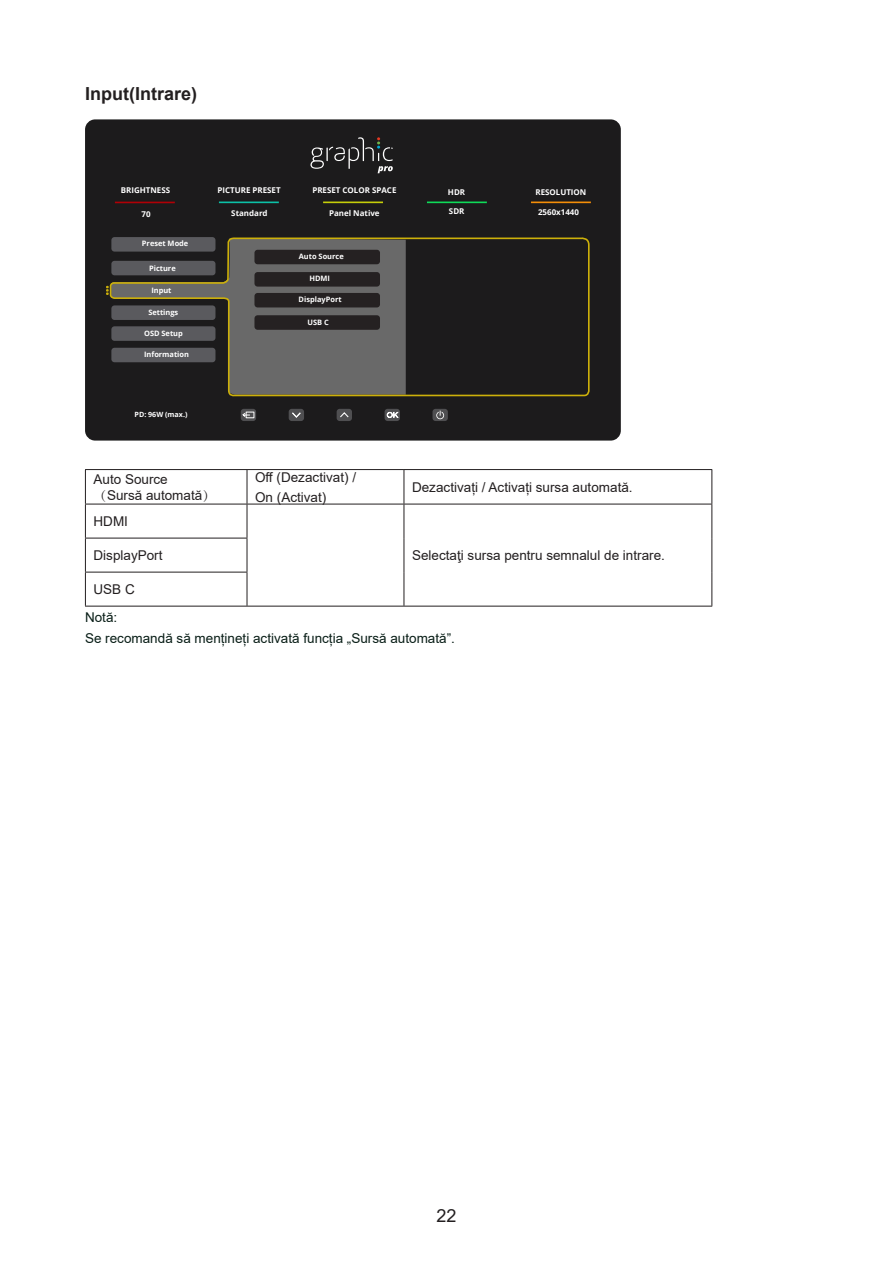
<style>
.page{position:relative;width:893px;height:1263px;background:#fff}
.page>*{position:absolute;margin:0;border:0;box-sizing:border-box;transform-origin:0 0}
.Heading_3{font:700 18px "Arial";color:#231f20}
.t1{font:18px "Arial";color:#231f20}
.无间隔{font:13.5px "Arial";color:#231f20}
.正文_text-1{font:13.5px "Arial";color:#231f20}
.正文_text-1-2{font:13.5px "Arial";color:#091e17}
.t2{font:700 7.95px "Open Sans";color:#fff}
.t3{font:700 7.5px "Open Sans";color:#fff}
.t4{font:700 7.2px "Open Sans";color:#fff}
.s1{font-family:"Adobe Song Std";font-weight:300}
</style>
<div class="page">
<div style="left:85px;top:119px;width:536px;height:322px;background:#1c1b1c;border-radius:10px"></div>
<svg style="left:109px;top:119px;width:481px;height:278px"></svg>
<hr style="left:115px;top:202px;width:60px;height:1px;background:#b00006">
<hr style="left:219px;top:202px;width:60px;height:1px;background:#0cc1a7">
<hr style="left:427px;top:202px;width:60px;height:1px;background:#0fdb58">
<hr style="left:323px;top:202px;width:60px;height:1px;background:#c5ce09">
<hr style="left:531px;top:202px;width:60px;height:1px;background:#f48e08">
<svg style="left:310px;top:137px;width:83px;height:36px"></svg>
<svg style="left:106px;top:286px;width:3px;height:9px"></svg>
<div style="left:337px;top:409px;width:15px;height:12px;background:#4f4f51;border-radius:3px"></div>
<svg style="left:340px;top:412px;width:9px;height:6px"></svg>
<svg style="left:385px;top:409px;width:15px;height:12px"></svg>
<svg style="left:387px;top:412px;width:12px;height:6px"></svg>
<svg style="left:432px;top:409px;width:16px;height:12px"></svg>
<svg style="left:436px;top:411px;width:8px;height:8px"></svg>
<svg style="left:241px;top:409px;width:15px;height:12px"></svg>
<div style="left:246px;top:412px;width:8px;height:6px;border:1px solid #fff"></div>
<svg style="left:241px;top:412px;width:10px;height:6px"></svg>
<div style="left:289px;top:409px;width:15px;height:12px;background:#4f4f51;border-radius:3px"></div>
<svg style="left:292px;top:412px;width:9px;height:6px"></svg>
<hr style="left:85px;top:469px;width:162px;height:1px;background:#231f20">
<hr style="left:85px;top:470px;width:1px;height:34px;background:#231f20">
<hr style="left:247px;top:469px;width:157px;height:1px;background:#231f20">
<hr style="left:247px;top:470px;width:1px;height:34px;background:#231f20">
<hr style="left:404px;top:469px;width:308px;height:1px;background:#231f20">
<hr style="left:404px;top:470px;width:1px;height:34px;background:#231f20">
<hr style="left:711px;top:470px;width:1px;height:34px;background:#231f20">
<hr style="left:85px;top:504px;width:162px;height:1px;background:#231f20">
<hr style="left:85px;top:504px;width:1px;height:34px;background:#231f20">
<hr style="left:247px;top:504px;width:157px;height:1px;background:#231f20">
<hr style="left:247px;top:504px;width:1px;height:34px;background:#231f20">
<hr style="left:404px;top:504px;width:308px;height:1px;background:#231f20">
<hr style="left:404px;top:504px;width:1px;height:34px;background:#231f20">
<hr style="left:711px;top:504px;width:1px;height:34px;background:#231f20">
<hr style="left:85px;top:538px;width:162px;height:1px;background:#231f20">
<hr style="left:85px;top:538px;width:1px;height:34px;background:#231f20">
<hr style="left:247px;top:538px;width:1px;height:34px;background:#231f20">
<hr style="left:404px;top:538px;width:1px;height:34px;background:#231f20">
<hr style="left:711px;top:538px;width:1px;height:34px;background:#231f20">
<hr style="left:85px;top:572px;width:162px;height:1px;background:#231f20">
<hr style="left:85px;top:572px;width:1px;height:34px;background:#231f20">
<hr style="left:247px;top:572px;width:1px;height:34px;background:#231f20">
<hr style="left:404px;top:572px;width:1px;height:34px;background:#231f20">
<hr style="left:711px;top:572px;width:1px;height:34px;background:#231f20">
<hr style="left:85px;top:606px;width:162px;height:1px;background:#231f20">
<hr style="left:247px;top:606px;width:157px;height:1px;background:#231f20">
<hr style="left:404px;top:606px;width:308px;height:1px;background:#231f20">
<p class="Heading_3" style="left:85px;top:81px;width:113px">Input(Intrare)</p>
<p class="t2" style="left:121px;top:185px;width:51px">BRIGHTNESS</p>
<p class="t2" style="left:141px;top:209px;width:11px">70</p>
<p class="t3" style="left:142px;top:238px;width:48px">Preset Mode</p>
<p class="t3" style="left:149px;top:263px;width:28px">Picture</p>
<p class="t3" style="left:151px;top:285px;width:22px">Input</p>
<p class="t3" style="left:148px;top:307px;width:31px">Settings</p>
<p class="t3" style="left:144px;top:328px;width:40px">OSD Setup</p>
<p class="t3" style="left:144px;top:349px;width:46px">Information</p>
<p class="t2" style="left:217px;top:185px;width:65px">PICTURE PRESET</p>
<p class="t2" style="left:231px;top:207px;width:38px">Standard</p>
<p class="t2" style="left:312px;top:185px;width:86px">PRESET COLOR SPACE</p>
<p class="t2" style="left:329px;top:208px;width:52px">Panel Native</p>
<p class="t3" style="left:299px;top:251px;width:46px">Auto Source</p>
<p class="t3" style="left:309px;top:273px;width:22px">HDMI</p>
<p class="t3" style="left:299px;top:294px;width:45px">DisplayPort</p>
<p class="t3" style="left:308px;top:316px;width:23px">USB C</p>
<p class="t2" style="left:448px;top:186px;width:19px">HDR</p>
<p class="t2" style="left:449px;top:206px;width:17px">SDR</p>
<p class="t2" style="left:535px;top:186px;width:52px">RESOLUTION</p>
<p class="t2" style="left:538px;top:206px;width:42px">2560x1440</p>
<p class="t4" style="left:135px;top:410px;width:54px">PD: 96W (max.)</p>
<p class="无间隔" style="left:94px;top:469px;width:76px">Auto Source</p>
<p class="无间隔" style="left:94px;top:486px;width:124px"><span class="s1">（</span>Sursă automată<span class="s1">）</span></p>
<p class="正文_text-1" style="left:255px;top:467px;width:102px">Off (Dezactivat) /</p>
<p class="正文_text-1" style="left:255px;top:488px;width:73px">On (Activat)</p>
<p class="无间隔" style="left:412px;top:478px;width:222px">Dezactivați / Activați sursa automată.</p>
<p class="无间隔" style="left:94px;top:512px;width:36px">HDMI</p>
<p class="无间隔" style="left:94px;top:546px;width:71px">DisplayPort</p>
<p class="正文_text-1" style="left:412px;top:546px;width:254px">Selectaţi sursa pentru semnalul de intrare.</p>
<p class="无间隔" style="left:94px;top:580px;width:43px">USB C</p>
<p class="正文_text-1-2" style="left:85px;top:608px;width:34px">Notă:</p>
<p class="正文_text-1-2" style="left:85px;top:628px;width:371px">Se recomandă să mențineți activată funcția „Sursă automată”.</p>
<h1 class="t1" style="left:436px;top:1203px;width:22px">22</h1>
</div>
